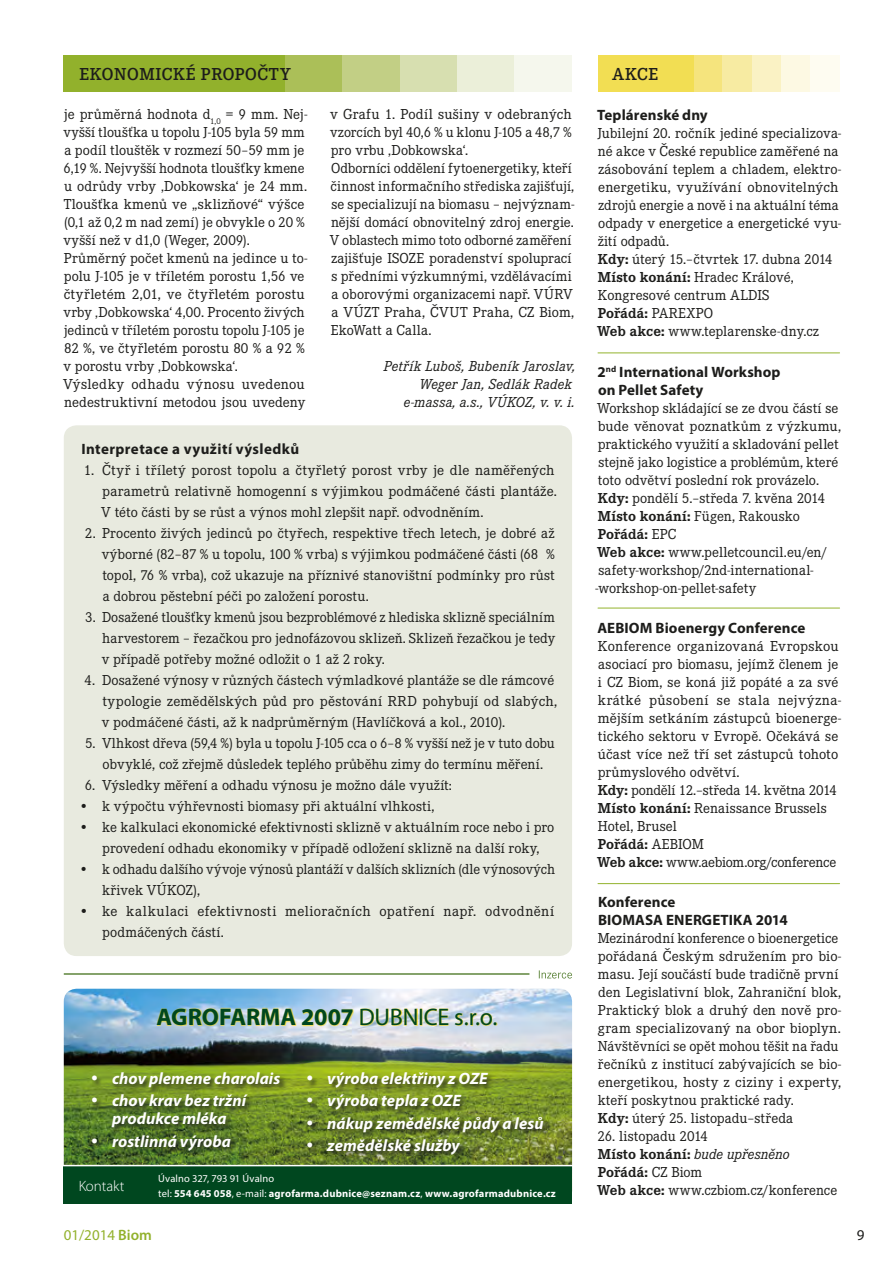
<style>
.page{position:relative;width:893px;height:1263px;background:#fff}
.page>*{position:absolute;margin:0;border:0;box-sizing:border-box;transform-origin:0 0}
.t1{font:700 24px "Myriad Pro";letter-spacing:-.01em;color:#00471f}
.t2{font:600 18px "Corporate ETOT";letter-spacing:.035em;color:#1d1d1b}
.t3{font:italic 700 16.5px/18px "Myriad Pro";letter-spacing:.005em;color:#fff;text-align:center}
.t4{font:15px/18px "Corporate ETOT";letter-spacing:.01em;color:#1d1d1b}
.t5{font:700 15px/18px "Myriad Pro";letter-spacing:.005em;color:#1d1d1b}
.t6{font:italic 15px/18px "Corporate ETOT";letter-spacing:.01em;color:#1d1d1b;text-align:right}
.t7{font:700 15px "Myriad Pro";letter-spacing:.025em;color:#1d1d1b}
.t8{font:15px "Myriad Pro";color:#92b12c}
.t9{font:300 15px "Myriad Pro";color:#fff}
.t10{font:15px "Myriad Pro";color:#1d1d1b}
.t11{font:700 10.5px/14.7px "Myriad Pro";letter-spacing:.02em;color:#fff}
.s1{font-weight:400}
.s2{font-weight:700}
.s3{font-style:italic}
.s4{font-weight:600}
</style>
<div class="page">
<img style="left:64px;top:989px;width:508px;height:176px">
<div style="left:64px;top:1165px;width:508px;height:38px;background:#00471f"></div>
<div style="left:64px;top:425px;width:508px;height:531px;background:#e8eadf;border-radius:13px"></div>
<div style="left:598px;top:55px;width:225px;height:37px;background:#f2de53"></div>
<div style="left:694px;top:55px;width:29px;height:37px;background:#f5e47d"></div>
<div style="left:723px;top:55px;width:29px;height:37px;background:#f7eba2"></div>
<div style="left:752px;top:55px;width:29px;height:37px;background:#faf2c4"></div>
<div style="left:781px;top:55px;width:29px;height:37px;background:#fdf9e3"></div>
<div style="left:810px;top:55px;width:29px;height:37px;background:#fefcf1"></div>
<hr style="left:598px;top:352px;width:242px;height:1px;background:#93b32d">
<hr style="left:598px;top:608px;width:242px;height:1px;background:#93b32d">
<hr style="left:598px;top:883px;width:242px;height:1px;background:#93b32d">
<div style="left:64px;top:55px;width:225px;height:37px;background:#92b12c"></div>
<div style="left:285px;top:55px;width:58px;height:37px;background:#abbf58"></div>
<div style="left:342px;top:55px;width:58px;height:37px;background:#c2cf85"></div>
<div style="left:400px;top:55px;width:58px;height:37px;background:#d7dfb0"></div>
<div style="left:457px;top:55px;width:58px;height:37px;background:#ebefd9"></div>
<div style="left:514px;top:55px;width:58px;height:37px;background:#f5f7ed"></div>
<hr style="left:64px;top:973px;width:465px;height:2px;background:#5d853b">
<svg style="left:539px;top:970px;width:33px;height:8px"></svg>
<div style="left:307px;top:1072px;width:244px;height:88px;background:#1d1d1b;opacity:.75"></div>
<div style="left:157px;top:1008px;width:340px;height:19px;background:#ffdb00;opacity:.75"></div>
<hr style="left:61px;top:1165px;width:514px;height:1px;background:#fff">
<div style="left:92px;top:1072px;width:196px;height:84px;background:#1d1d1b;opacity:.75"></div>
<svg style="left:314px;top:1084px;width:16px;height:1px"></svg>
<svg style="left:314px;top:1106px;width:16px;height:1px"></svg>
<svg style="left:314px;top:1128px;width:16px;height:1px"></svg>
<svg style="left:314px;top:1151px;width:16px;height:1px"></svg>
<svg style="left:98px;top:1084px;width:17px;height:1px"></svg>
<svg style="left:98px;top:1106px;width:17px;height:1px"></svg>
<svg style="left:98px;top:1146px;width:17px;height:1px"></svg>
<p class="t2" style="left:80px;top:64px;width:213px">EKONOMICKÉ PROPOČTY</p>
<p class="t4" style="left:63px;top:105px;width:246px">je průměrná hodnota d<sub>1,0</sub> = 9 mm. Nej&shy;vyšší tloušťka u topolu J-105 byla 59 mm a podíl tlouštěk v rozmezí 50–59 mm je 6,19 %. Nejvyšší hodnota tloušťky kmene u odrůdy vrby ‚Dobkowska‘ je 24 mm.<br>Tloušťka kmenů ve „sklizňové“ výšce (0,1 až 0,2 m nad zemí) je obvykle o 20 % vyšší než v d1,0 (Weger, 2009).<br>Průměrný počet kmenů na jedince u to&shy;polu J-105 je v tříletém porostu 1,56 ve čtyřletém 2,01, ve čtyřletém porostu vrby ‚Dobkowska‘ 4,00. Procento živých jedinců v tříletém porostu topolu J-105 je 82 %, ve čtyřletém porostu 80 % a 92 % v porostu vrby ‚Dobkowska‘.<br>Výsledky odhadu výnosu uvedenou nedestruktivní metodou jsou uvedeny</p>
<p class="t4" style="left:330px;top:105px;width:246px">v Grafu 1. Podíl sušiny v odebraných vzorcích byl 40,6 % u klonu J-105 a 48,7 % pro vrbu ‚Dobkowska‘.<br>Odborníci oddělení fytoenergetiky, kteří činnost informačního střediska zajišťují, se specializují na biomasu – nejvýznam&shy;nější domácí obnovitelný zdroj energie.<br>V oblastech mimo toto odborné zaměření zajišťuje ISOZE poradenství spoluprací s předními výzkumnými, vzdělávacími a oborovými organizacemi např. VÚRV a VÚZT Praha, ČVUT Praha, CZ Biom, EkoWatt a Calla.</p>
<p class="t6" style="left:384px;top:357px;width:193px">Petřík Luboš, Bubeník Jaroslav,<br>Weger Jan, Sedlák Radek e-massa, a.s., VÚKOZ, v. v. i.</p>
<p class="t7" style="left:81px;top:439px;width:219px">Interpretace a využití výsledků</p>
<p class="t4" style="left:101px;top:459px;width:457px;line-height:21px;text-indent:-17px">1. Čtyř i tříletý porost topolu a čtyřletý porost vrby je dle naměřených parametrů relativně homogenní s výjimkou podmáčené části plantáže.<br>V této části by se růst a výnos mohl zlepšit např. odvodněním.</p>
<p class="t4" style="left:102px;top:522px;width:455px;line-height:21px;text-align:justify;text-indent:-17px">2. Procento živých jedinců po čtyřech, respektive třech letech, je dobré až výborné (82–87 % u topolu, 100 % vrba) s výjimkou podmáčené části (68 % topol, 76 % vrba), což ukazuje na příznivé stanovištní podmínky pro růst a dobrou pěstební péči po založení porostu.</p>
<p class="t4" style="left:102px;top:606px;width:455px;line-height:21px;text-align:justify;text-indent:-17px">3. Dosažené tloušťky kmenů jsou bezproblémové z hlediska sklizně speciálním harvestorem – řezačkou pro jednofázovou sklizeň. Sklizeň řezačkou je tedy v případě potřeby možné odložit o 1 až 2 roky.</p>
<p class="t4" style="left:102px;top:669px;width:457px;line-height:21px;text-indent:-17px">4. Dosažené výnosy v různých částech výmladkové plantáže se dle rámcové typologie zemědělských půd pro pěstování RRD pohybují od slabých, v podmáčené části, až k nadprůměrným (Havlíčková a kol., 2010).</p>
<p class="t4" style="left:85px;top:732px;width:471px;line-height:21px;text-align:center">5. Vlhkost dřeva (59,4 %) byla u topolu J-105 cca o 6–8 % vyšší než je v tuto dobu obvyklé, což zřejmě důsledek teplého průběhu zimy do termínu měření.</p>
<p class="t4" style="left:85px;top:776px;width:369px">6. Výsledky měření a odhadu výnosu je možno dále využít:</p>
<p class="t4" style="left:79px;top:797px;width:357px">• k výpočtu výhřevnosti biomasy při aktuální vlhkosti,</p>
<p class="t4" style="left:79px;top:816px;width:477px;line-height:21px;text-align:center">• ke kalkulaci ekonomické efektivnosti sklizně v aktuálním roce nebo i pro provedení odhadu ekonomiky v případě odložení sklizně na další roky,</p>
<p class="t4" style="left:102px;top:858px;width:454px;line-height:21px;text-indent:-23px">• k odhadu dalšího vývoje výnosů plantáží v dalších sklizních (dle výnosových křivek VÚKOZ),</p>
<p class="t4" style="left:102px;top:900px;width:453px;line-height:21px;text-indent:-23px">• ke kalkulaci efektivnosti melioračních opatření např. odvodnění podmáčených částí.</p>
<h1 class="t1" style="left:156px;top:1001px;width:343px">AGROFARMA 2007 <span class="s1">DUBNICE s.r.o.</span></h1>
<p class="t3" style="left:91px;top:1069px;width:191px">• chov plemene charolais</p>
<p class="t3" style="left:91px;top:1091px;width:157px">• chov krav bez tržní produkce mléka</p>
<p class="t3" style="left:91px;top:1131px;width:142px">• rostlinná výroba</p>
<p class="t3" style="left:306px;top:1069px;width:183px">• výroba elektřiny z OZE</p>
<p class="t3" style="left:306px;top:1091px;width:156px">• výroba tepla z OZE</p>
<p class="t3" style="left:306px;top:1113px;width:239px">• nákup zemědělské půdy a lesů</p>
<p class="t3" style="left:306px;top:1136px;width:155px">• zemědělské služby</p>
<p class="t9" style="left:79px;top:1178px;width:47px">Kontakt</p>
<p class="t11" style="left:158px;top:1171px;width:399px"><span class="s1">Úvalno 327, 793 91 Úvalno<br>tel:</span> 554 645 058<span class="s1">, e-mail:</span> agrofarma.dubnice@seznam.cz<span class="s1">,</span> www.agrofarmadubnice.cz</p>
<p class="t2" style="left:612px;top:64px;width:47px">AKCE</p>
<p class="t5" style="left:597px;top:106px;width:112px">Teplárenské dny</p>
<p class="t4" style="left:597px;top:125px;width:245px">Jubilejní 20. ročník jediné specializova&shy;né akce v České republice zaměřené na zásobování teplem a chladem, elektro&shy;energetiku, využívání obnovitelných zdrojů energie a nově i na aktuální téma odpady v energetice a energetické vyu&shy;žití odpadů.<br><span class="s2">Kdy:</span> úterý 15.–čtvrtek 17. dubna 2014<br><span class="s2">Místo konání:</span> Hradec Králové, Kongresové centrum ALDIS<br><span class="s2">Pořádá:</span> PAREXPO<br><span class="s2">Web akce:</span> www.teplarenske-dny.cz</p>
<p class="t5" style="left:597px;top:362px;width:185px">2<sup>nd</sup> International Workshop on Pellet Safety</p>
<p class="t4" style="left:595px;top:399px;width:247px">Workshop skládající se ze dvou částí se bude věnovat poznatkům z výzkumu, praktického využití a skladování pellet stejně jako logistice a problémům, které toto odvětví poslední rok provázelo.<br><span class="s2">Kdy:</span> pondělí 5.–středa 7. kvěna 2014<br><span class="s2">Místo konání:</span> Fügen, Rakousko <span class="s2">Pořádá:</span> EPC<br><span class="s2">Web akce:</span> www.pelletcouncil.eu/en/ safety-workshop/2nd-international--workshop-on-pellet-safety</p>
<p class="t5" style="left:597px;top:618px;width:209px">AEBIOM Bioenergy Conference</p>
<p class="t4" style="left:597px;top:637px;width:245px">Konference organizovaná Evropskou asociací pro biomasu, jejímž členem je i CZ Biom, se koná již popáté a za své krátké působení se stala nejvýzna&shy;mějším setkáním zástupců bioenerge&shy;tického sektoru v Evropě. Očekává se účast více než tří set zástupců tohoto průmyslového odvětví.<br><span class="s2">Kdy:</span> pondělí 12.–středa 14. května 2014<br><span class="s2">Místo konání:</span> Renaissance Brussels<br>Hotel, Brusel<br><span class="s2">Pořádá:</span> AEBIOM<br><span class="s2">Web akce:</span> www.aebiom.org/conference</p>
<p class="t5" style="left:598px;top:893px;width:191px">Konference<br>BIOMASA ENERGETIKA 2014</p>
<p class="t4" style="left:598px;top:929px;width:245px">Mezinárodní konference o bioenergetice pořádaná Českým sdružením pro bio&shy;masu. Její součástí bude tradičně první den Legislativní blok, Zahraniční blok, Praktický blok a druhý den nově pro&shy;gram specializovaný na obor bioplyn.<br>Návštěvníci se opět mohou těšit na řadu řečníků z institucí zabývajících se bio&shy;energetikou, hosty z ciziny i experty, kteří poskytnou praktické rady.<br><span class="s2">Kdy:</span> úterý 25. listopadu–středa</p>
<p class="t4" style="left:597px;top:1127px;width:242px">26. listopadu 2014<br><span class="s2">Místo konání:</span> <span class="s3">bude upřesněno<br></span><span class="s2">Pořádá:</span> CZ Biom<br><span class="s2">Web akce:</span> www.czbiom.cz/konference</p>
<p class="t8" style="left:64px;top:1225px;width:90px">01/2014 <span class="s4">Biom</span></p>
<p class="t10" style="left:857px;top:1225px;width:9px">9</p>
</div>
